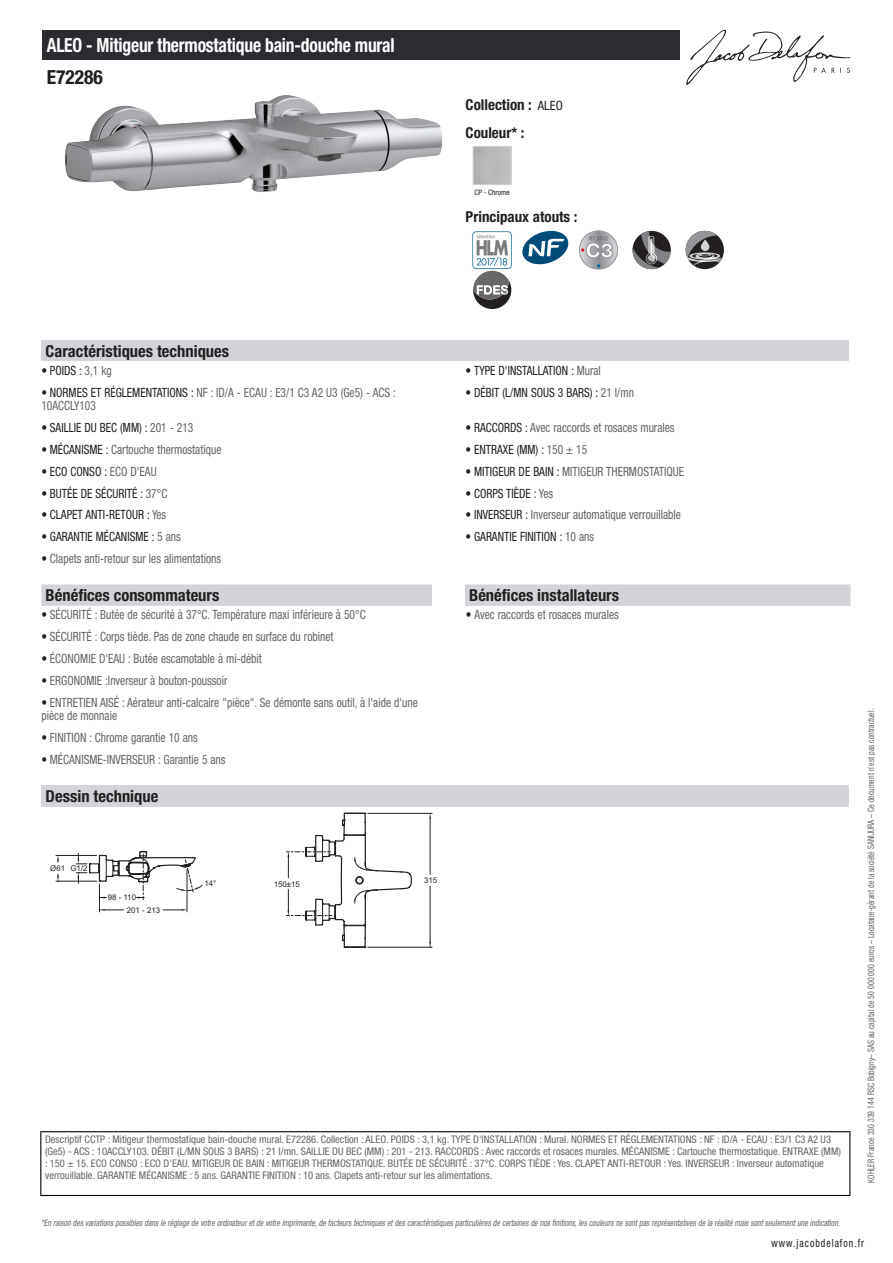
<style>
.page{position:relative;width:893px;height:1263px;background:#fff}
.page>*{position:absolute;margin:0;border:0;box-sizing:border-box;transform-origin:0 0}
.t1{font:700 condensed 19.5px "Helvetica Neue LT Std";letter-spacing:-.01em;color:#fff;scale:.9 1}
.t2{font:700 condensed 19.5px "Helvetica Neue LT Std";color:#231f20}
.t3{font:700 condensed 16.5px "Helvetica Neue LT Std";color:#231f20}
.t4{font:700 condensed 15px/27.8px "Helvetica Neue LT Std";color:#231f20}
.t5{font:condensed 12.75px/13.5px "Helvetica Neue LT Std";color:#626568;scale:.9 1}
.t6{font:condensed 12.75px "Helvetica Neue LT Std";color:#231f20;scale:.9 1}
.t7{font:condensed 11.25px "Helvetica Neue LT Std";letter-spacing:.1em;color:#231f20;scale:.87 1}
.t8{font:condensed 10.5px/12px "Helvetica Neue LT Std";color:#626568}
.t9{font:italic condensed 9px "Helvetica Neue LT Std";color:#626568;scale:.87 1}
.t10{font:condensed 9px "Helvetica Neue LT Std";color:#626568;scale:.87 1}
.t11{font:7.8px "Arial";color:#231f20}
.t12{font:condensed 7.5px "Helvetica Neue LT Std";color:#231f20}
.s1{font-weight:400;font-size:12.75px}
.s2{color:#626568}
.s3{color:#231f20}
</style>
<div class="page">
<svg style="left:686px;top:30px;width:164px;height:55px"></svg>
<img style="left:65px;top:95px;width:377px;height:97px">
<div style="left:473px;top:146px;width:39px;height:39px;border:1px solid #d3d4da"></div>
<img style="left:472px;top:231px;width:40px;height:38px">
<svg style="left:522px;top:231px;width:46px;height:33px"></svg>
<svg style="left:579px;top:231px;width:39px;height:38px"></svg>
<div style="left:579px;top:231px;width:39px;height:38px;border:1px solid #939598;border-radius:50%"></div>
<svg style="left:581px;top:236px;width:31px;height:22px"></svg>
<svg style="left:632px;top:231px;width:39px;height:38px"></svg>
<div style="left:686px;top:231px;width:38px;height:38px;background:#231f20;border-radius:50%"></div>
<svg style="left:686px;top:231px;width:36px;height:35px"></svg>
<svg style="left:473px;top:271px;width:38px;height:38px"></svg>
<div style="left:41px;top:340px;width:808px;height:21px;background:#d3d4da"></div>
<div style="left:41px;top:584px;width:809px;height:22px;background:#d3d4da"></div>
<div style="left:432px;top:584px;width:33px;height:22px;background:#fff"></div>
<div style="left:41px;top:785px;width:808px;height:21px;background:#d3d4da"></div>
<hr style="left:56px;top:855px;width:41px;height:1px;background:#231f20">
<hr style="left:56px;top:881px;width:41px;height:1px;background:#231f20">
<svg style="left:57px;top:856px;width:2px;height:6px"></svg>
<svg style="left:57px;top:874px;width:2px;height:8px"></svg>
<hr style="left:368px;top:813px;width:64px;height:1px;background:#231f20">
<hr style="left:368px;top:947px;width:64px;height:1px;background:#231f20">
<hr style="left:430px;top:819px;width:1px;height:55px;background:#231f20">
<hr style="left:430px;top:886px;width:1px;height:56px;background:#231f20">
<svg style="left:429px;top:813px;width:2px;height:6px"></svg>
<svg style="left:429px;top:942px;width:2px;height:6px"></svg>
<svg style="left:76px;top:813px;width:337px;height:135px"></svg>
<div style="left:43px;top:30px;width:637px;height:30px;background:#2a2c32"></div>
<hr style="left:40px;top:1131px;width:810px;height:1px;background:#040503">
<hr style="left:40px;top:1132px;width:1px;height:63px;background:#040503">
<hr style="left:849px;top:1132px;width:1px;height:63px;background:#040503">
<hr style="left:40px;top:1195px;width:810px;height:1px;background:#040503">
<h1 class="t1" style="left:47px;top:33px;width:388px">ALEO - Mitigeur thermostatique bain-douche mural</h1>
<h1 class="t2" style="left:47px;top:65px;width:58px">E72286</h1>
<p class="t4" style="left:466px;top:90px;width:99px">Collection : <span class="s1">ALEO<br></span>Couleur* :</p>
<p class="t12" style="left:474px;top:188px;width:37px">CP - Chrome</p>
<p class="t4" style="left:466px;top:203px;width:113px">Principaux atouts :</p>
<p class="t3" style="left:46px;top:341px;width:185px">Caractéristiques techniques</p>
<p class="t6" style="left:41px;top:363px;width:80px">• POIDS : <span class="s2">3,1 kg</span></p>
<p class="t6" style="left:466px;top:363px;width:152px">• TYPE D'INSTALLATION : <span class="s2">Mural</span></p>
<p class="t5" style="left:41px;top:385px;width:395px"><span class="s3">• NORMES ET RÉGLEMENTATIONS :</span> NF : ID/A - ECAU : E3/1 C3 A2 U3 (Ge5) - ACS :<br>10ACCLY103</p>
<p class="t6" style="left:466px;top:385px;width:189px">• DÉBIT (L/MN SOUS 3 BARS) : <span class="s2">21 l/mn</span></p>
<p class="t6" style="left:41px;top:420px;width:170px">• SAILLIE DU BEC (MM) : <span class="s2">201 - 213</span></p>
<p class="t5" style="left:466px;top:421px;width:234px"><span class="s3">• RACCORDS :</span> Avec raccords et rosaces murales</p>
<p class="t5" style="left:41px;top:442px;width:202px"><span class="s3">• MÉCANISME :</span> Cartouche thermostatique</p>
<p class="t6" style="left:466px;top:442px;width:137px">• ENTRAXE (MM) : <span class="s2">150 ± 15</span></p>
<p class="t6" style="left:41px;top:464px;width:130px">• ECO CONSO : <span class="s2">ECO D'EAU</span></p>
<p class="t5" style="left:466px;top:464px;width:244px"><span class="s3">• MITIGEUR DE BAIN :</span> MITIGEUR THERMOSTATIQUE</p>
<p class="t6" style="left:41px;top:486px;width:141px">• BUTÉE DE SÉCURITÉ : <span class="s2">37°C</span></p>
<p class="t6" style="left:466px;top:486px;width:99px">• CORPS TIÈDE : <span class="s2">Yes</span></p>
<p class="t6" style="left:41px;top:508px;width:140px">• CLAPET ANTI-RETOUR : <span class="s2">Yes</span></p>
<p class="t5" style="left:466px;top:508px;width:241px"><span class="s3">• INVERSEUR :</span> Inverseur automatique verrouillable</p>
<p class="t6" style="left:41px;top:529px;width:156px">• GARANTIE MÉCANISME : <span class="s2">5 ans</span></p>
<p class="t6" style="left:466px;top:529px;width:144px">• GARANTIE FINITION : <span class="s2">10 ans</span></p>
<p class="t5" style="left:41px;top:552px;width:201px"><span class="s3">•</span> Clapets anti-retour sur les alimentations</p>
<p class="t3" style="left:46px;top:585px;width:175px">Bénéfices consommateurs</p>
<p class="t3" style="left:469px;top:585px;width:151px">Bénéfices installateurs</p>
<p class="t5" style="left:41px;top:608px;width:362px"><span class="s3">•</span> SÉCURITÉ : Butée de sécurité à 37°C. Température maxi inférieure à 50°C</p>
<p class="t5" style="left:466px;top:608px;width:171px"><span class="s3">•</span> Avec raccords et rosaces murales</p>
<p class="t5" style="left:41px;top:630px;width:326px"><span class="s3">•</span> SÉCURITÉ : Corps tiède. Pas de zone chaude en surface du robinet</p>
<p class="t5" style="left:41px;top:651px;width:246px"><span class="s3">•</span> ÉCONOMIE D'EAU : Butée escamotable à mi-débit</p>
<p class="t5" style="left:41px;top:673px;width:208px"><span class="s3">•</span> ERGONOMIE :Inverseur à bouton-poussoir</p>
<p class="t5" style="left:41px;top:695px;width:420px"><span class="s3">•</span> ENTRETIEN AISÉ : Aérateur anti-calcaire "pièce". Se démonte sans outil, à l'aide d'une pièce de monnaie</p>
<p class="t5" style="left:41px;top:731px;width:175px"><span class="s3">•</span> FINITION : Chrome garantie 10 ans</p>
<p class="t5" style="left:41px;top:752px;width:206px"><span class="s3">•</span> MÉCANISME-INVERSEUR : Garantie 5 ans</p>
<p class="t3" style="left:46px;top:786px;width:114px">Dessin technique</p>
<p class="t11" style="left:50px;top:863px;width:39px">Ø61 G1/2</p>
<p class="t11" style="left:108px;top:892px;width:30px">98 - 110</p>
<p class="t11" style="left:127px;top:905px;width:35px">201 - 213</p>
<p class="t11" style="left:205px;top:878px;width:13px">14°</p>
<p class="t11" style="left:274px;top:879px;width:28px">150±15</p>
<p class="t11" style="left:424px;top:875px;width:15px">315</p>
<p class="t8" style="left:45px;top:1134px;width:797px">Descriptif CCTP : Mitigeur thermostatique bain-douche mural. E72286. Collection : ALEO. POIDS : 3,1 kg. TYPE D'INSTALLATION : Mural. NORMES ET RÉGLEMENTATIONS : NF : ID/A - ECAU : E3/1 C3 A2 U3 (Ge5) - ACS : 10ACCLY103. DÉBIT (L/MN SOUS 3 BARS) : 21 l/mn. SAILLIE DU BEC (MM) : 201 - 213. RACCORDS : Avec raccords et rosaces murales. MÉCANISME : Cartouche thermostatique. ENTRAXE (MM) : 150 ± 15. ECO CONSO : ECO D'EAU. MITIGEUR DE BAIN : MITIGEUR THERMOSTATIQUE. BUTÉE DE SÉCURITÉ : 37°C. CORPS TIÈDE : Yes. CLAPET ANTI-RETOUR : Yes. INVERSEUR : Inverseur automatique verrouillable. GARANTIE MÉCANISME : 5 ans. GARANTIE FINITION : 10 ans. Clapets anti-retour sur les alimentations.</p>
<p class="t10" style="left:866px;top:1183px;width:547px;rotate:-90deg">KOHLER France 330 339 144 RSC Bobigny– SAS au capital de 50 000 000 euros – Locataire-gérant de la société SANIJURA – Ce document n’est pas contractuel.</p>
<p class="t9" style="left:41px;top:1217px;width:922px">*En raison desvariationspossiblesdansle réglage de votre ordinateuretde votre imprimante,de facteurstechniquesetdescaractéristiquesparticulièresde certainesde nosfinitions,lescouleursne sontpasreprésentativesde la réalité maissontseulementune indication.</p>
<p class="t7" style="left:772px;top:1237px;width:108px">www.jacobdelafon.fr</p>
</div>
